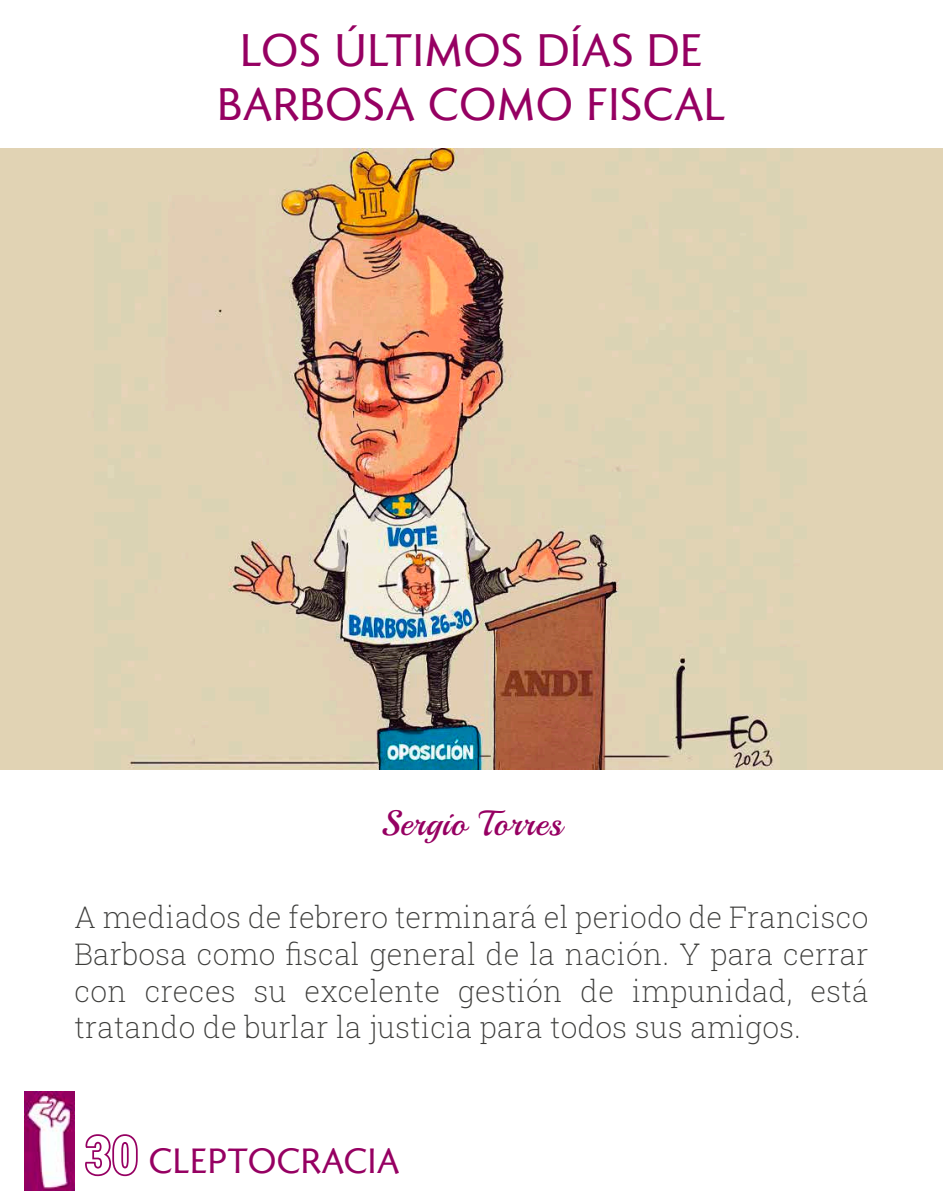
<style>
.page{position:relative;width:943px;height:1191px;background:#fff}
.page>*{position:absolute;margin:0;border:0;box-sizing:border-box;transform-origin:0 0}
.t1{font:45.5px/53.9px "Romanica";letter-spacing:.01em;color:#960062;text-align:center}
.t2{font:35px "Romanica";letter-spacing:.01em;color:#960062}
.t3{font:35px "Playball";letter-spacing:.025em;color:#960062}
.t4{font:200 29.75px/36.8px "Roboto Slab";letter-spacing:.01em;color:#3c3c3a;text-align:justify}
.s1{font-family:"Roboto Condensed";font-weight:700;font-size:52.5px}
</style>
<div class="page">
<img style="left:0;top:149px;width:943px;height:620px">
<img style="left:25px;top:1091px;width:49px;height:100px">
<h1 class="t1" style="left:217px;top:22px;width:510px">LOS ÚLTIMOS DÍAS DE<br>BARBOSA COMO FISCAL</h1>
<p class="t3" style="left:381px;top:802px;width:183px">Sergio Torres</p>
<p class="t4" style="left:74px;top:898px;width:795px">A mediados de febrero terminará el periodo de Francisco Barbosa como fiscal general de la nación. Y para cerrar con creces su excelente gestión de impunidad, está tratando de burlar la justicia para todos sus amigos.</p>
<p class="t2" style="left:85px;top:1137px;width:315px"><span class="s1">30</span> CLEPTOCRACIA</p>
</div>
